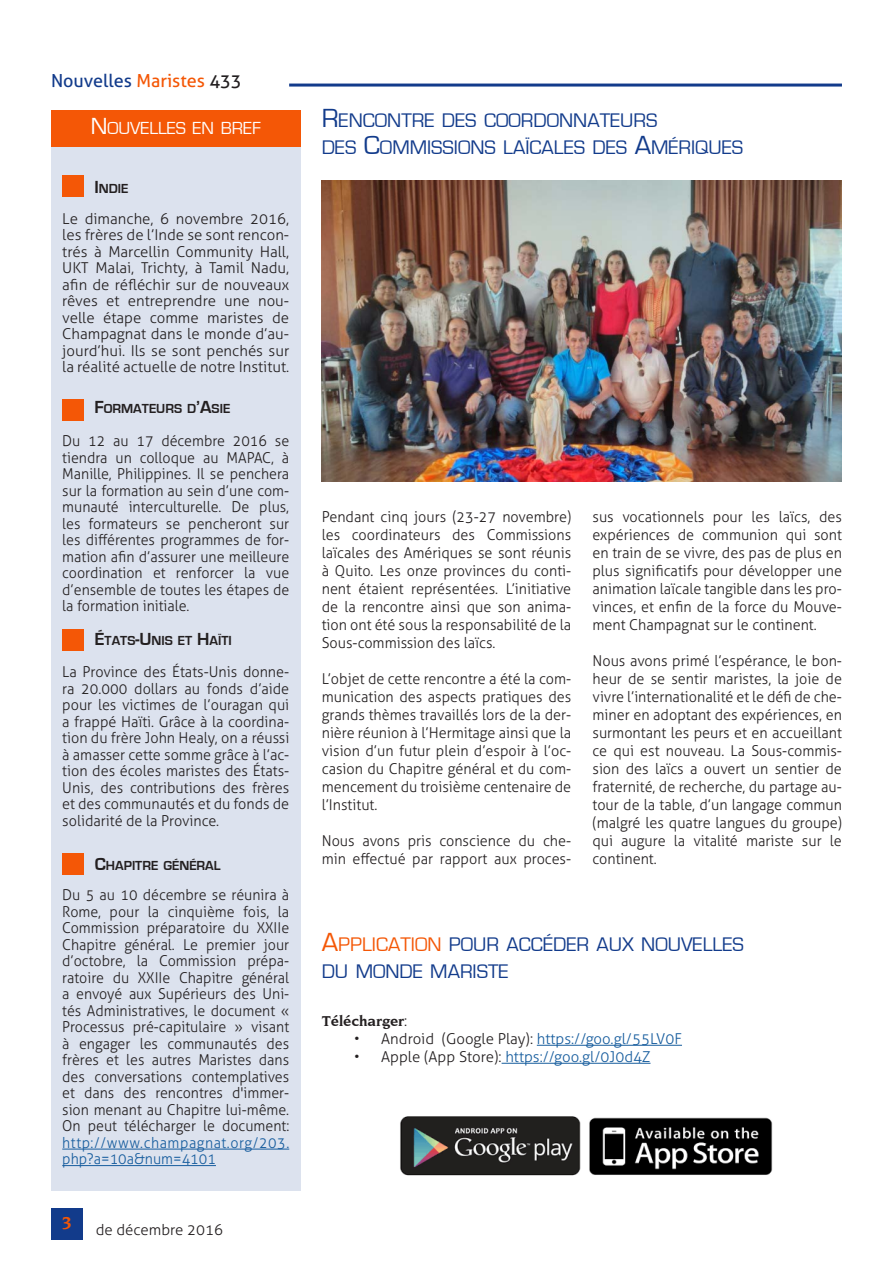
<style>
.page{position:relative;width:893px;height:1263px;background:#fff}
.page>*{position:absolute;margin:0;border:0;box-sizing:border-box;transform-origin:0 0}
.Titolo{font:20.25px/27px "Eurostile";color:#123b8b}
.t1{font:18px "Aller";color:#123b8b}
.TitoloBox{font:18px "Eurostile";color:#fff}
.t2{font:700 18px "Novarese IT Cby BT";color:#f45706}
.SottoTitoloBox{font:700 18px "Eurostile";color:#231f20}
.Testo_normal{font:300 15px/18px "Aller";color:#231f20;text-align:justify;scale:.96 1}
.Testo_normal-2{font:300 15px/16.5px "Aller";color:#231f20;text-align:justify;scale:.95 1}
.Testo_normal-3{font:300 15px/16.5px "Aller";color:#231f20;text-align:justify}
.t3{font:300 15px "Aller";color:#175d9e}
.Testo_sinEspacio{font:700 15px "Novarese IT Cby BT";color:#231f20}
.SottoTitoloBox-2{font:700 13.5px "Eurostile";color:#231f20}
.s1{color:#f45706}
.s2{color:#231f20}
.s3{font-size:24px}
.s4{font-size:18px}
.s5{font-size:27px}
.s6{color:#175d9e}
.s7{font-size:27px;color:#f45706}
.s8{font-family:"Aller";font-weight:300}
</style>
<div class="page">
<hr style="left:289px;top:84px;width:553px;height:3px;background:#123b8b">
<div style="left:51px;top:1208px;width:32px;height:31px;background:#123b8b"></div>
<div style="left:51px;top:139px;width:249px;height:1052px;background:#dce2ee"></div>
<div style="left:62px;top:176px;width:22px;height:21px;background:#f45706"></div>
<div style="left:51px;top:111px;width:249px;height:36px;background:#f45706"></div>
<div style="left:62px;top:399px;width:22px;height:21px;background:#f45706"></div>
<div style="left:62px;top:629px;width:22px;height:22px;background:#f45706"></div>
<div style="left:62px;top:853px;width:22px;height:22px;background:#f45706"></div>
<hr style="left:62px;top:1149px;width:227px;height:1px;background:#175d9e">
<hr style="left:62px;top:1165px;width:154px;height:1px;background:#175d9e">
<img style="left:322px;top:181px;width:520px;height:301px">
<img style="left:400px;top:1116px;width:373px;height:60px">
<hr style="left:537px;top:1045px;width:145px;height:1px;background:#175d9e">
<hr style="left:502px;top:1063px;width:148px;height:1px;background:#175d9e">
<p class="t1" style="left:51px;top:69px;width:192px">Nouvelles <span class="s1">Maristes</span> <span class="s2">433</span></p>
<p class="TitoloBox" style="left:91px;top:118px;width:170px"><span class="s3">N</span>OUVELLES EN BREF</p>
<p class="SottoTitoloBox-2" style="left:94px;top:181px;width:35px"><span class="s4">I</span>NDIE</p>
<p class="Testo_normal-3" style="left:62px;top:210px;width:228px">Le dimanche, 6 novembre 2016, les frères de l’Inde se sont rencon&shy;trés à Marcellin Community Hall, UKT Malai, Trichty, à Tamil Nadu, afin de réfléchir sur de nouveaux rêves et entreprendre une nou&shy;velle étape comme maristes de Champagnat dans le monde d’au&shy;jourd’hui. Ils se sont penchés sur la réalité actuelle de notre Institut.</p>
<p class="Titolo" style="left:322px;top:107px;width:423px"><span class="s5">R</span>ENCONTRE DES COORDONNATEURS<br>DES <span class="s5">C</span>OMMISSIONS LAÏCALES DES <span class="s5">A</span>MÉRIQUES</p>
<p class="SottoTitoloBox-2" style="left:94px;top:401px;width:137px"><span class="s4">F</span>ORMATEURS D<span class="s4">’A</span>SIE</p>
<p class="Testo_normal-2" style="left:62px;top:433px;width:240px">Du 12 au 17 décembre 2016 se tiendra un colloque au MAPAC, à Manille, Philippines. Il se penchera sur la formation au sein d’une com&shy;munauté interculturelle. De plus, les formateurs se pencheront sur les différentes programmes de for&shy;mation afin d’assurer une meilleure coordination et renforcer la vue d’ensemble de toutes les étapes de la formation initiale.</p>
<p class="Testo_normal" style="left:322px;top:508px;width:261px">Pendant cinq jours (23-27 novembre) les coordinateurs des Commissions laïcales des Amériques se sont réunis à Quito. Les onze provinces du conti&shy;nent étaient représentées. L’initiative de la rencontre ainsi que son anima&shy;tion ont été sous la responsabilité de la Sous-commission des laïcs.</p>
<p class="Testo_normal" style="left:322px;top:670px;width:261px">L’objet de cette rencontre a été la com&shy;munication des aspects pratiques des grands thèmes travaillés lors de la der&shy;nière réunion à l’Hermitage ainsi que la vision d’un futur plein d’espoir à l’oc&shy;casion du Chapitre général et du com&shy;mencement du troisième centenaire de l’Institut.</p>
<p class="Testo_normal" style="left:322px;top:832px;width:261px">Nous avons pris conscience du che&shy;min effectué par rapport aux proces-</p>
<p class="Testo_normal" style="left:592px;top:508px;width:261px">sus vocationnels pour les laïcs, des expériences de communion qui sont en train de se vivre, des pas de plus en plus significatifs pour développer une animation laïcale tangible dans les pro&shy;vinces, et enfin de la force du Mouve&shy;ment Champagnat sur le continent.</p>
<p class="Testo_normal" style="left:592px;top:652px;width:261px">Nous avons primé l’espérance, le bon&shy;heur de se sentir maristes, la joie de vivre l’internationalité et le défi de che&shy;miner en adoptant des expériences, en surmontant les peurs et en accueillant ce qui est nouveau. La Sous-commis&shy;sion des laïcs a ouvert un sentier de fraternité, de recherche, du partage au&shy;tour de la table, d’un langage commun (malgré les quatre langues du groupe) qui augure la vitalité mariste sur le</p>
<p class="SottoTitoloBox-2" style="left:95px;top:634px;width:139px"><span class="s4">É</span>TATS<span class="s4">-U</span> NIS ET <span class="s4">H</span>AÏTI</p>
<p class="Testo_normal" style="left:62px;top:664px;width:238px;line-height:16.5px">La Province des États-Unis donne&shy;ra 20.000 dollars au fonds d’aide pour les victimes de l’ouragan qui a frappé Haïti. Grâce à la coordina&shy;tion du frère John Healy, on a réussi à amasser cette somme grâce à l’ac&shy;tion des écoles maristes des États-Unis, des contributions des frères et des communautés et du fonds de solidarité de la Province.</p>
<p class="SottoTitoloBox" style="left:95px;top:854px;width:13px">C</p>
<p class="Testo_normal" style="left:592px;top:850px;width:68px">continent.</p>
<p class="SottoTitoloBox-2" style="left:106px;top:858px;width:116px">HAPITRE GÉNÉRAL</p>
<p class="Testo_normal-2" style="left:62px;top:887px;width:240px">Du 5 au 10 décembre se réunira à Rome, pour la cinquième fois, la Commission préparatoire du XXIIe Chapitre général. Le premier jour d’octobre, la Commission prépa&shy;ratoire du XXIIe Chapitre général a envoyé aux Supérieurs des Uni&shy;tés Administratives, le document « Processus pré-capitulaire » visant à engager les communautés des frères et les autres Maristes dans des conversations contemplatives et dans des rencontres d'immer&shy;sion menant au Chapitre lui-même.<br>On peut télécharger le document: <span class="s6">http://www.champagnat.org/203. php?a=10a&amp;num=4101</span></p>
<p class="Titolo" style="left:322px;top:931px;width:424px"><span class="s7">A</span><span class="s1">PPLICATION</span> POUR ACCÉDER AUX NOUVELLES<br>DU MONDE MARISTE</p>
<p class="Testo_sinEspacio" style="left:322px;top:1012px;width:87px">Télécharger<span class="s8">:</span></p>
<p class="Testo_normal-3" style="left:354px;top:1030px;width:329px">• Android (Google Play): <span class="s6">https://goo.gl/55LV0F</span></p>
<p class="t3" style="left:354px;top:1048px;width:298px"><span class="s2">• Apple (App Store):</span> https://goo.gl/0J0d4Z</p>
<p class="t2" style="left:62px;top:1212px;width:12px">3</p>
<p class="Testo_normal-3" style="left:96px;top:1221px;width:129px">de décembre 2016</p>
</div>
